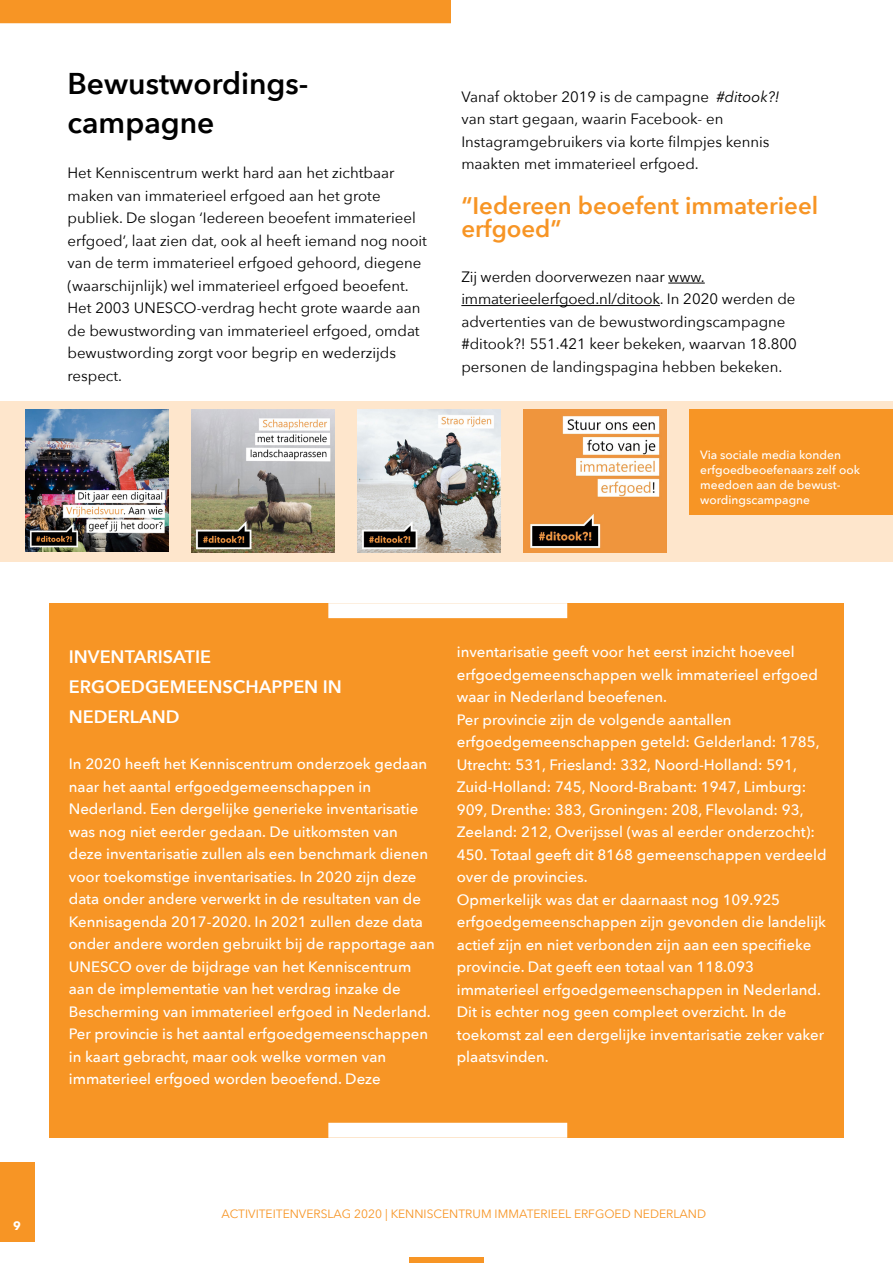
<style>
.page{position:relative;width:893px;height:1263px;background:#fff}
.page>*{position:absolute;margin:0;border:0;box-sizing:border-box;transform-origin:0 0}
.Body_Text{font:600 30px/39px "Avenir Next";color:#000}
.Body_Text-2{font:600 24px/22.5px "Avenir Next";color:#f79525}
.Body_Text-3{font:600 18px/30px "Avenir Next";color:#fff}
.Body_Text-4{font:500 15px/22.5px "Avenir Next";color:#fff}
.Body_Text-5{font:15px/22.5px "Avenir Next";color:#000}
.t1{font:500 12px/15px "Avenir Next";color:#fff}
.t2{font:12px "Avenir Next";color:#f79525}
.t3{font:700 12px "Avenir Next";color:#fff}
.s1{font-style:italic}
</style>
<div class="page">
<div style="left:0;top:0;width:451px;height:23px;background:#f79525"></div>
<div style="left:409px;top:1257px;width:75px;height:6px;background:#f79525"></div>
<div style="left:0;top:1163px;width:35px;height:79px;background:#f79525"></div>
<hr style="left:668px;top:283px;width:37px;height:1px;background:#000">
<hr style="left:461px;top:305px;width:199px;height:1px;background:#000">
<div style="left:0;top:401px;width:893px;height:161px;background:#fee6cc"></div>
<img style="left:192px;top:410px;width:142px;height:142px">
<img style="left:26px;top:410px;width:142px;height:142px">
<img style="left:358px;top:410px;width:142px;height:142px">
<img style="left:524px;top:410px;width:142px;height:142px">
<div style="left:689px;top:410px;width:204px;height:105px;background:#f79525"></div>
<div style="left:49px;top:603px;width:795px;height:535px;background:#f79525"></div>
<div style="left:328px;top:603px;width:239px;height:15px;background:#fff"></div>
<div style="left:328px;top:1123px;width:239px;height:15px;background:#fff"></div>
<p class="Body_Text" style="left:68px;top:64px;width:242px">Bewustwordings&shy;campagne</p>
<p class="Body_Text-5" style="left:68px;top:161px;width:361px">Het Kenniscentrum werkt hard aan het zichtbaar maken van immaterieel erfgoed aan het grote publiek. De slogan ‘Iedereen beoefent immaterieel erfgoed’, laat zien dat, ook al heeft iemand nog nooit van de term immaterieel erfgoed gehoord, diegene (waarschijnlijk) wel immaterieel erfgoed beoefent.<br>Het 2003 UNESCO-verdrag hecht grote waarde aan de bewustwording van immaterieel erfgoed, omdat bewustwording zorgt voor begrip en wederzijds respect.</p>
<p class="Body_Text-5" style="left:461px;top:85px;width:319px">Vanaf oktober 2019 is de campagne <span class="s1">#ditook?! </span>van start gegaan, waarin Facebook- en Instagramgebruikers via korte filmpjes kennis maakten met immaterieel erfgoed.</p>
<p class="Body_Text-2" style="left:461px;top:194px;width:358px">“Iedereen beoefent immaterieel erfgoed”</p>
<p class="Body_Text-5" style="left:461px;top:265px;width:337px">Zij werden doorverwezen naar www. immaterieelerfgoed.nl/ditook. In 2020 werden de advertenties van de bewustwordingscampagne #ditook?! 551.421 keer bekeken, waarvan 18.800 personen de landingspagina hebben bekeken.</p>
<p class="t1" style="left:700px;top:447px;width:161px">Via sociale media konden erfgoedbeoefenaars zelf ook</p>
<p class="t1" style="left:700px;top:477px;width:142px">meedoen aan de bewust&shy;wordingscampagne</p>
<p class="t3" style="left:13px;top:1215px;width:9px">9</p>
<p class="Body_Text-3" style="left:69px;top:641px;width:275px">INVENTARISATIE<br>ERGOEDGEMEENSCHAPPEN IN<br>NEDERLAND</p>
<p class="Body_Text-4" style="left:69px;top:752px;width:368px">In 2020 heeft het Kenniscentrum onderzoek gedaan naar het aantal erfgoedgemeenschappen in Nederland. Een dergelijke generieke inventarisatie was nog niet eerder gedaan. De uitkomsten van deze inventarisatie zullen als een benchmark dienen voor toekomstige inventarisaties. In 2020 zijn deze data onder andere verwerkt in de resultaten van de Kennisagenda 2017-2020. In 2021 zullen deze data onder andere worden gebruikt bij de rapportage aan UNESCO over de bijdrage van het Kenniscentrum aan de implementatie van het verdrag inzake de Bescherming van immaterieel erfgoed in Nederland.</p>
<p class="Body_Text-4" style="left:69px;top:1022px;width:361px">Per provincie is het aantal erfgoedgemeenschappen in kaart gebracht, maar ook welke vormen van immaterieel erfgoed worden beoefend. Deze</p>
<p class="Body_Text-4" style="left:457px;top:640px;width:363px">inventarisatie geeft voor het eerst inzicht hoeveel erfgoedgemeenschappen welk immaterieel erfgoed waar in Nederland beoefenen.</p>
<p class="Body_Text-4" style="left:457px;top:708px;width:371px">Per provincie zijn de volgende aantallen erfgoedgemeenschappen geteld: Gelderland: 1785, Utrecht: 531, Friesland: 332, Noord-Holland: 591, Zuid-Holland: 745, Noord-Brabant: 1947, Limburg:<br>909, Drenthe: 383, Groningen: 208, Flevoland: 93, Zeeland: 212, Overijssel (was al eerder onderzocht):<br>450. Totaal geeft dit 8168 gemeenschappen verdeeld over de provincies.</p>
<p class="Body_Text-4" style="left:457px;top:888px;width:371px">Opmerkelijk was dat er daarnaast nog 109.925 erfgoedgemeenschappen zijn gevonden die landelijk actief zijn en niet verbonden zijn aan een specifieke provincie. Dat geeft een totaal van 118.093 immaterieel erfgoedgemeenschappen in Nederland.<br>Dit is echter nog geen compleet overzicht. In de toekomst zal een dergelijke inventarisatie zeker vaker plaatsvinden.</p>
<p class="t2" style="left:221px;top:1204px;width:486px">ACTIVITEITENVERSLAG 2020 | KENNISCENTRUM IMMATERIEEL ERFGOED NEDERLAND</p>
</div>
